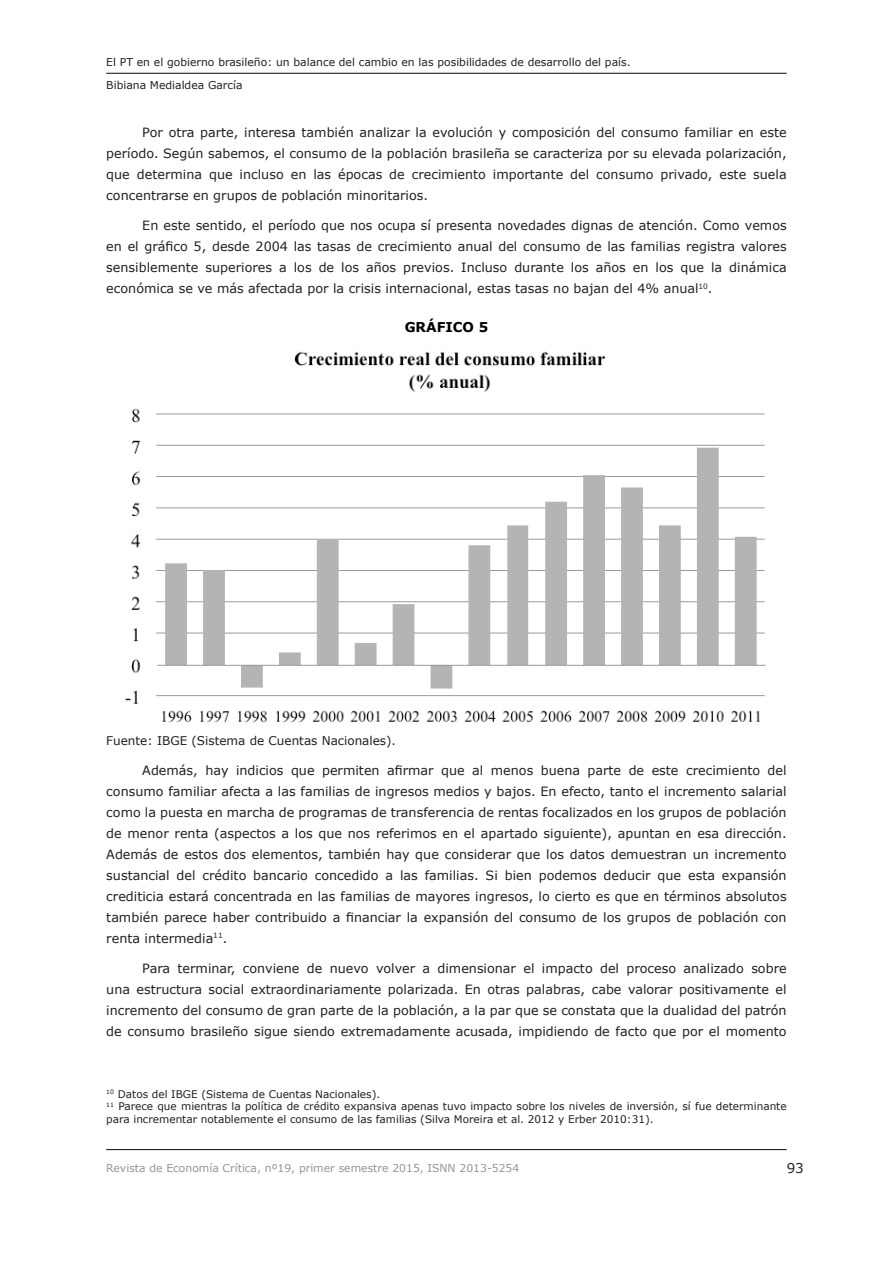
<style>
.page{position:relative;width:893px;height:1263px;background:#fff}
.page>*{position:absolute;margin:0;border:0;box-sizing:border-box;transform-origin:0 0}
.Centered_text{font:700 13.5px "Verdana";color:#000}
.t1{font:13.5px "Verdana";color:#231f20}
.Body_Text_indent{font:12.75px/21px "Verdana";color:#231f20;text-align:justify}
.t2{font:12px "Verdana";color:#231f20}
.t3{font:10.8px/22.5px "Verdana";color:#231f20}
.t4{font:10.8px "Verdana";color:#939598}
.Footnotes{font:10.5px/12.6px "Verdana";color:#231f20}
</style>
<div class="page">
<hr style="left:106px;top:1149px;width:681px;height:1px;background:#040503">
<hr style="left:106px;top:73px;width:681px;height:1px;background:#040503">
<img style="left:125px;top:351px;width:641px;height:372px">
<p class="t3" style="left:106px;top:51px;width:526px">El PT en el gobierno brasileño: un balance del cambio en las posibilidades de desarrollo del país.<br>Bibiana Medialdea García</p>
<p class="Body_Text_indent" style="left:106px;top:122px;width:682px;text-indent:36px">Por otra parte, interesa también analizar la evolución y composición del consumo familiar en este período. Según sabemos, el consumo de la población brasileña se caracteriza por su elevada polarización, que determina que incluso en las épocas de crecimiento importante del consumo privado, este suela concentrarse en grupos de población minoritarios.</p>
<p class="Body_Text_indent" style="left:106px;top:215px;width:682px;text-indent:36px">En este sentido, el período que nos ocupa sí presenta novedades dignas de atención. Como vemos en el gráfico 5, desde 2004 las tasas de crecimiento anual del consumo de las familias registra valores sensiblemente superiores a los de los años previos. Incluso durante los años en los que la dinámica económica se ve más afectada por la crisis internacional, estas tasas no bajan del 4% anual<sup>10</sup>.</p>
<p class="Centered_text" style="left:405px;top:318px;width:85px">GRÁFICO 5</p>
<p class="t2" style="left:106px;top:732px;width:291px">Fuente: IBGE (Sistema de Cuentas Nacionales).</p>
<p class="Body_Text_indent" style="left:106px;top:759px;width:682px;text-indent:36px">Además, hay indicios que permiten afirmar que al menos buena parte de este crecimiento del consumo familiar afecta a las familias de ingresos medios y bajos. En efecto, tanto el incremento salarial como la puesta en marcha de programas de transferencia de rentas focalizados en los grupos de población de menor renta (aspectos a los que nos referimos en el apartado siguiente), apuntan en esa dirección.<br>Además de estos dos elementos, también hay que considerar que los datos demuestran un incremento sustancial del crédito bancario concedido a las familias. Si bien podemos deducir que esta expansión crediticia estará concentrada en las familias de mayores ingresos, lo cierto es que en términos absolutos también parece haber contribuido a financiar la expansión del consumo de los grupos de población con renta intermedia<sup>11</sup>.</p>
<p class="Body_Text_indent" style="left:106px;top:957px;width:682px;text-indent:36px">Para terminar, conviene de nuevo volver a dimensionar el impacto del proceso analizado sobre una estructura social extraordinariamente polarizada. En otras palabras, cabe valorar positivamente el incremento del consumo de gran parte de la población, a la par que se constata que la dualidad del patrón de consumo brasileño sigue siendo extremadamente acusada, impidiendo de facto que por el momento</p>
<p class="Footnotes" style="left:106px;top:1087px;width:275px"><sup>10</sup> Datos del IBGE (Sistema de Cuentas Nacionales).</p>
<p class="Footnotes" style="left:106px;top:1100px;width:682px"><sup>11</sup> Parece que mientras la política de crédito expansiva apenas tuvo impacto sobre los niveles de inversión, sí fue determinante para incrementar notablemente el consumo de las familias (Silva Moreira et al. 2012 y Erber 2010:31).</p>
<p class="t4" style="left:106px;top:1161px;width:415px">Revista de Economía Crítica, nº19, primer semestre 2015, ISNN 2013-5254</p>
<p class="t1" style="left:787px;top:1159px;width:19px">93</p>
</div>
